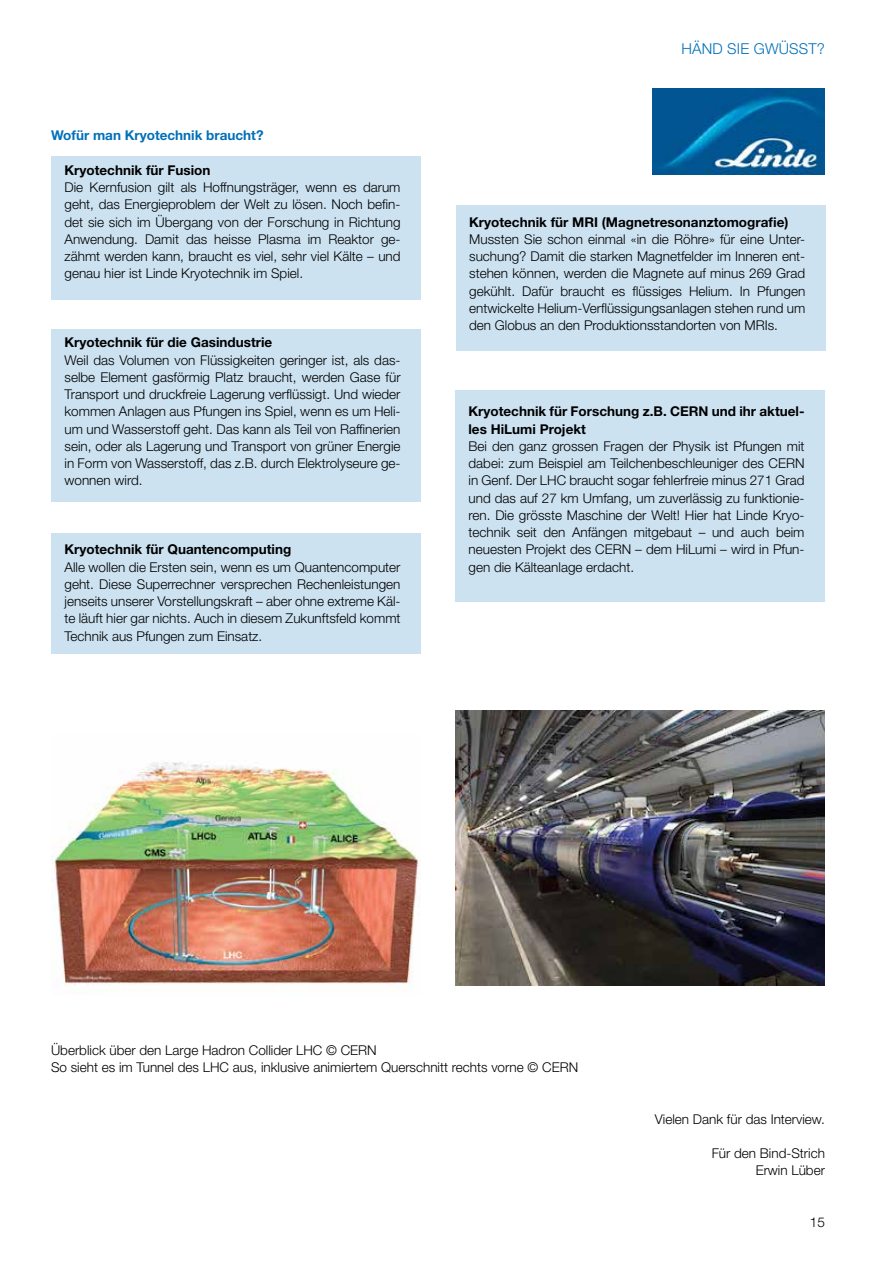
<style>
.page{position:relative;width:893px;height:1263px;background:#fff}
.page>*{position:absolute;margin:0;border:0;box-sizing:border-box;transform-origin:0 0}
.t1{font:300 15px "Helvetica Neue LT Pro";letter-spacing:.01em;color:#0070ba}
.t2{font:300 13.5px/17.2px "Helvetica Neue LT Pro";color:#000;text-align:justify}
.t3{font:700 13.5px/17.2px "Helvetica Neue LT Pro";color:#000}
.t4{font:700 13.5px "Helvetica Neue LT Pro";color:#0070ba}
</style>
<div class="page">
<div style="left:51px;top:156px;width:370px;height:144px;background:#cce2f1"></div>
<div style="left:455px;top:390px;width:370px;height:212px;background:#cce2f1"></div>
<div style="left:51px;top:329px;width:370px;height:173px;background:#cce2f1"></div>
<div style="left:51px;top:533px;width:370px;height:121px;background:#cce2f1"></div>
<div style="left:456px;top:205px;width:370px;height:146px;background:#cce2f1"></div>
<img style="left:455px;top:710px;width:370px;height:276px">
<img style="left:51px;top:762px;width:370px;height:231px">
<img style="left:653px;top:89px;width:171px;height:86px">
<p class="t4" style="left:51px;top:127px;width:214px">Wofür man Kryotechnik braucht?</p>
<p class="t3" style="left:65px;top:161px;width:148px">Kryotechnik für Fusion</p>
<p class="t2" style="left:65px;top:178px;width:338px">Die Kernfusion gilt als Hoffnungsträger, wenn es darum geht, das Energieproblem der Welt zu lösen. Noch befin&shy;det sie sich im Übergang von der Forschung in Richtung Anwendung. Damit das heisse Plasma im Reaktor ge&shy;zähmt werden kann, braucht es viel, sehr viel Kälte – und genau hier ist Linde Kryotechnik im Spiel.</p>
<p class="t3" style="left:65px;top:333px;width:209px">Kryotechnik für die Gasindustrie</p>
<p class="t2" style="left:65px;top:351px;width:338px">Weil das Volumen von Flüssigkeiten geringer ist, als das&shy;selbe Element gasförmig Platz braucht, werden Gase für Transport und druckfreie Lagerung verflüssigt. Und wieder kommen Anlagen aus Pfungen ins Spiel, wenn es um Heli&shy;um und Wasserstoff geht. Das kann als Teil von Raffinerien sein, oder als Lagerung und Transport von grüner Energie in Form von Wasserstoff, das z.B. durch Elektrolyseure ge&shy;wonnen wird.</p>
<p class="t3" style="left:65px;top:540px;width:228px">Kryotechnik für Quantencomputing</p>
<p class="t2" style="left:65px;top:558px;width:338px">Alle wollen die Ersten sein, wenn es um Quantencomputer geht. Diese Superrechner versprechen Rechenleistungen jenseits unserer Vorstellungskraft – aber ohne extreme Käl&shy;te läuft hier gar nichts. Auch in diesem Zukunftsfeld kommt Technik aus Pfungen zum Einsatz.</p>
<p class="t1" style="left:681px;top:40px;width:145px">HÄND SIE GWÜSST?</p>
<p class="t3" style="left:469px;top:213px;width:321px">Kryotechnik für MRI (Magnetresonanztomografie)</p>
<p class="t2" style="left:469px;top:230px;width:338px">Mussten Sie schon einmal «in die Röhre» für eine Unter&shy;suchung? Damit die starken Magnetfelder im Inneren ent&shy;stehen können, werden die Magnete auf minus 269 Grad gekühlt. Dafür braucht es flüssiges Helium. In Pfungen entwickelte Helium-Verflüssigungsanlagen stehen rund um den Globus an den Produktionsstandorten von MRIs.</p>
<p class="t3" style="left:468px;top:402px;width:338px">Kryotechnik für Forschung z.B. CERN und ihr aktuel&shy;les HiLumi Projekt</p>
<p class="t2" style="left:468px;top:437px;width:338px">Bei den ganz grossen Fragen der Physik ist Pfungen mit dabei: zum Beispiel am Teilchenbeschleuniger des CERN in Genf. Der LHC braucht sogar fehlerfreie minus 271 Grad und das auf 27 km Umfang, um zuverlässig zu funktionie&shy;ren. Die grösste Maschine der Welt! Hier hat Linde Kryo&shy;technik seit den Anfängen mitgebaut – und auch beim neuesten Projekt des CERN – dem HiLumi – wird in Pfun&shy;gen die Kälteanlage erdacht.</p>
<p class="t2" style="left:51px;top:1041px;width:529px">Überblick über den Large Hadron Collider LHC © CERN<br>So sieht es im Tunnel des LHC aus, inklusive animiertem Querschnitt rechts vorne © CERN</p>
<p class="t2" style="left:655px;top:1110px;width:172px">Vielen Dank für das Interview.</p>
<p class="t2" style="left:712px;top:1144px;width:115px;text-align:right">Für den Bind-Strich<br>Erwin Lüber</p>
<p class="t2" style="left:810px;top:1213px;width:17px">15</p>
</div>
